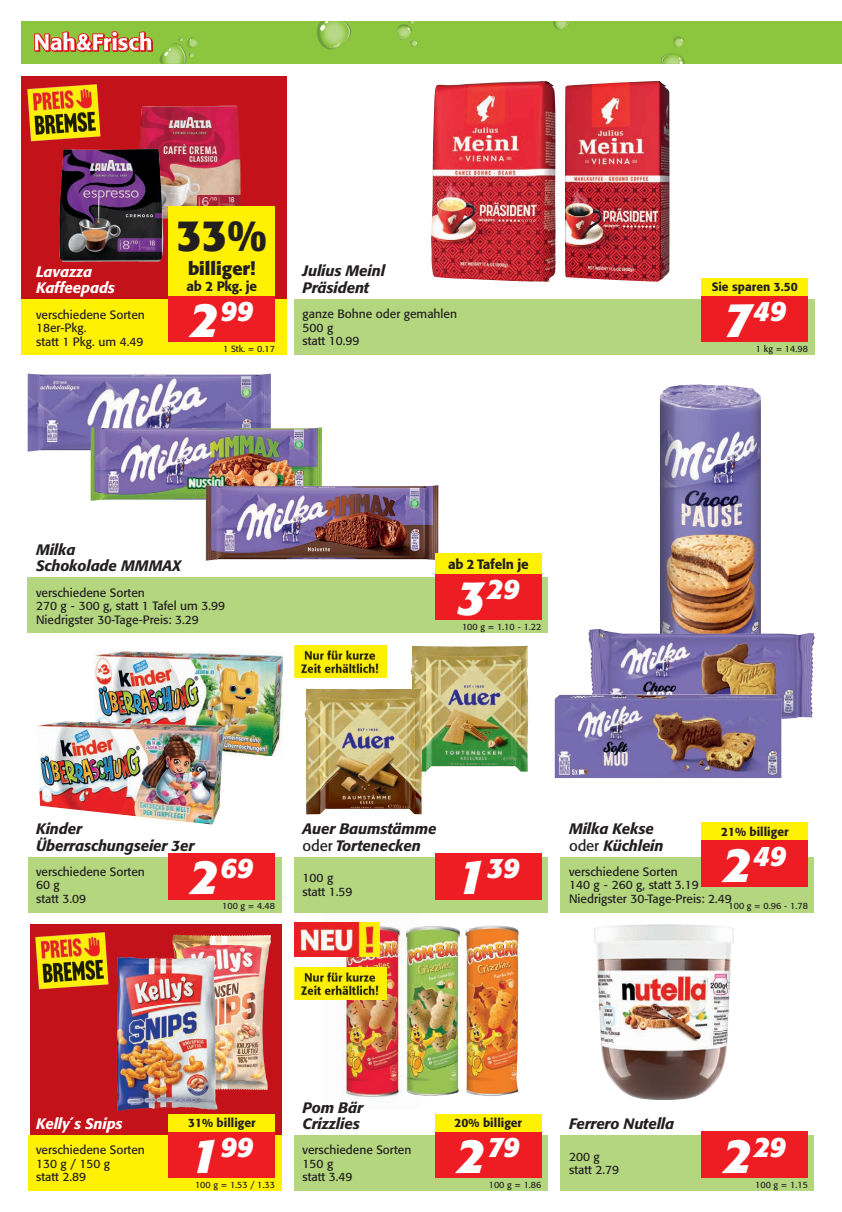
<style>
.page{position:relative;width:842px;height:1212px;background:#fff}
.page>*{position:absolute;margin:0;border:0;box-sizing:border-box;transform-origin:0 0}
.t1{font:700 43.5px "Formata Std";color:#231f20}
.t2{font:italic 700 28.05px "Formata Std";color:#fff}
.t3{font:700 18px "Formata Std";color:#231f20}
.t4{font:italic 500 15px/16.5px "Formata Std";letter-spacing:-.01em;color:#231f20}
.t5{font:italic 500 15px/16.5px "Formata Std";letter-spacing:-.01em;color:#fff}
.t6{font:500 13.5px "Formata Std";letter-spacing:-.02em;color:#231f20}
.t7{font:12px/13.5px "Formata Std";color:#231f20}
.t8{font:500 12px "Formata Std";color:#231f20}
.t9{font:9px "Formata Std";color:#231f20}
.s1{font-size:48px}
.s2{font-weight:400;font-style:normal}
</style>
<div class="page">
<img style="left:30px;top:924px;width:251px;height:211px">
<img style="left:30px;top:924px;width:85px;height:79px">
<div style="left:21px;top:77px;width:266px;height:278px;background:#c4121a"></div>
<img style="left:21px;top:76px;width:85px;height:66px">
<div style="left:21px;top:300px;width:266px;height:55px;background:#fff101"></div>
<div style="left:21px;top:21px;width:821px;height:43px;background:#8bc63e"></div>
<svg style="left:159px;top:37px;width:39px;height:27px"></svg>
<svg style="left:553px;top:21px;width:16px;height:9px"></svg>
<svg style="left:397px;top:21px;width:21px;height:26px"></svg>
<svg style="left:661px;top:36px;width:24px;height:28px"></svg>
<svg style="left:316px;top:21px;width:35px;height:29px"></svg>
<svg style="left:34px;top:31px;width:119px;height:21px"></svg>
<img style="left:325px;top:912px;width:94px;height:186px">
<img style="left:405px;top:926px;width:55px;height:170px">
<img style="left:465px;top:925px;width:54px;height:171px">
<img style="left:173px;top:934px;width:29px;height:23px">
<img style="left:117px;top:957px;width:101px;height:154px">
<img style="left:95px;top:652px;width:187px;height:103px">
<div style="left:294px;top:1135px;width:254px;height:56px;background:#b3d67f"></div>
<div style="left:28px;top:1135px;width:253px;height:56px;background:#fff101"></div>
<img style="left:294px;top:923px;width:86px;height:34px">
<img style="left:294px;top:967px;width:92px;height:32px">
<div style="left:169px;top:1131px;width:106px;height:47px;background:#ee1d23"></div>
<div style="left:169px;top:1114px;width:106px;height:17px;background:#fff101"></div>
<div style="left:435px;top:1131px;width:106px;height:47px;background:#ee1d23"></div>
<div style="left:435px;top:1114px;width:106px;height:17px;background:#fff101"></div>
<img style="left:565px;top:81px;width:104px;height:201px">
<img style="left:431px;top:81px;width:124px;height:201px">
<div style="left:294px;top:299px;width:520px;height:56px;background:#b3d67f"></div>
<div style="left:702px;top:295px;width:106px;height:47px;background:#ee1d23"></div>
<div style="left:702px;top:278px;width:106px;height:17px;background:#fff101"></div>
<img style="left:139px;top:106px;width:102px;height:113px">
<div style="left:28px;top:857px;width:253px;height:55px;background:#b3d67f"></div>
<div style="left:169px;top:853px;width:106px;height:46px;background:#ee1d23"></div>
<div style="left:561px;top:1135px;width:253px;height:56px;background:#b3d67f"></div>
<div style="left:702px;top:1131px;width:106px;height:47px;background:#ee1d23"></div>
<img style="left:594px;top:925px;width:140px;height:175px">
<div style="left:294px;top:857px;width:254px;height:55px;background:#b3d67f"></div>
<img style="left:294px;top:646px;width:92px;height:31px">
<div style="left:435px;top:853px;width:106px;height:46px;background:#ee1d23"></div>
<img style="left:410px;top:646px;width:118px;height:126px">
<img style="left:304px;top:688px;width:118px;height:126px">
<div style="left:561px;top:857px;width:253px;height:55px;background:#b3d67f"></div>
<div style="left:702px;top:840px;width:106px;height:47px;background:#ee1d23"></div>
<div style="left:702px;top:823px;width:106px;height:17px;background:#fff101"></div>
<img style="left:660px;top:384px;width:101px;height:245px">
<img style="left:588px;top:629px;width:215px;height:90px">
<img style="left:554px;top:694px;width:227px;height:84px">
<img style="left:28px;top:373px;width:243px;height:79px">
<div style="left:28px;top:578px;width:520px;height:55px;background:#b3d67f"></div>
<img style="left:37px;top:721px;width:185px;height:103px">
<img style="left:91px;top:427px;width:231px;height:74px">
<img style="left:199px;top:479px;width:240px;height:82px">
<div style="left:435px;top:573px;width:106px;height:47px;background:#ee1d23"></div>
<div style="left:435px;top:553px;width:106px;height:20px;background:#fff101"></div>
<img style="left:59px;top:149px;width:106px;height:113px">
<div style="left:169px;top:296px;width:106px;height:46px;background:#ee1d23"></div>
<div style="left:169px;top:206px;width:106px;height:90px;background:#fff101"></div>
<p class="t5" style="left:36px;top:263px;width:80px">Lavazza<br>Kaffeepads</p>
<p class="t7" style="left:36px;top:307px;width:110px">verschiedene Sorten<br>18er-Pkg.<br>statt 1 Pkg. um 4.49</p>
<h1 class="t1" style="left:177px;top:208px;width:92px">33%</h1>
<h3 class="t3" style="left:188px;top:257px;width:69px">billiger!</h3>
<p class="t6" style="left:187px;top:278px;width:72px">ab 2 Pkg. je</p>
<h2 class="t2" style="left:190px;top:294px;width:64px"><span class="s1">2</span>99</h2>
<p class="t9" style="left:223px;top:343px;width:53px">1 Stk. = 0.17</p>
<p class="t4" style="left:303px;top:263px;width:84px">Julius Meinl<br>Präsident</p>
<p class="t8" style="left:712px;top:279px;width:88px">Sie sparen 3.50</p>
<p class="t7" style="left:303px;top:307px;width:156px">ganze Bohne oder gemahlen<br>500 g<br>statt 10.99</p>
<h2 class="t2" style="left:723px;top:293px;width:64px"><span class="s1">7</span>49</h2>
<p class="t9" style="left:756px;top:343px;width:53px">1 kg = 14.98</p>
<p class="t4" style="left:36px;top:541px;width:146px">Milka<br>Schokolade MMMAX</p>
<p class="t7" style="left:36px;top:585px;width:191px">verschiedene Sorten<br>270 g - 300 g, statt 1 Tafel um 3.99<br>Niedrigster 30-Tage-Preis: 3.29</p>
<p class="t6" style="left:448px;top:555px;width:82px">ab 2 Tafeln je</p>
<h2 class="t2" style="left:457px;top:572px;width:64px"><span class="s1">3</span>29</h2>
<p class="t9" style="left:462px;top:621px;width:81px">100 g = 1.10 - 1.22</p>
<p class="t4" style="left:36px;top:820px;width:160px">Kinder<br>Überraschungseier 3er</p>
<h2 class="t2" style="left:190px;top:851px;width:64px"><span class="s1">2</span>69</h2>
<p class="t9" style="left:222px;top:900px;width:54px">100 g = 4.48</p>
<p class="t7" style="left:36px;top:864px;width:110px">verschiedene Sorten<br>60 g<br>statt 3.09</p>
<p class="t4" style="left:303px;top:820px;width:135px">Auer Baumstämme <span class="s2">oder</span> Tortenecken</p>
<p class="t7" style="left:303px;top:871px;width:52px">100 g statt 1.59</p>
<p class="t4" style="left:569px;top:820px;width:96px">Milka Kekse <span class="s2">oder</span> Küchlein</p>
<p class="t8" style="left:721px;top:824px;width:69px">21% billiger</p>
<h2 class="t2" style="left:723px;top:838px;width:64px"><span class="s1">2</span>49</h2>
<h2 class="t2" style="left:457px;top:851px;width:64px"><span class="s1">1</span>39</h2>
<p class="t7" style="left:569px;top:864px;width:164px">verschiedene Sorten<br>140 g - 260 g, statt 3.19<br>Niedrigster 30-Tage-Preis: 2.49</p>
<p class="t9" style="left:728px;top:900px;width:81px">100 g = 0.96 - 1.78</p>
<p class="t5" style="left:36px;top:1115px;width:88px">Kelly´s Snips</p>
<p class="t8" style="left:188px;top:1116px;width:69px">31% billiger</p>
<p class="t4" style="left:303px;top:1099px;width:62px">Pom Bär<br>Crizzlies</p>
<p class="t8" style="left:455px;top:1116px;width:69px">20% billiger</p>
<p class="t4" style="left:569px;top:1115px;width:107px">Ferrero Nutella</p>
<p class="t7" style="left:36px;top:1143px;width:110px">verschiedene Sorten<br>130 g / 150 g<br>statt 2.89</p>
<h2 class="t2" style="left:190px;top:1129px;width:64px"><span class="s1">1</span>99</h2>
<h2 class="t2" style="left:457px;top:1129px;width:64px"><span class="s1">2</span>79</h2>
<p class="t7" style="left:303px;top:1143px;width:110px">verschiedene Sorten<br>150 g<br>statt 3.49</p>
<p class="t9" style="left:195px;top:1179px;width:81px">100 g = 1.53 / 1.33</p>
<p class="t9" style="left:489px;top:1179px;width:54px">100 g = 1.86</p>
<p class="t7" style="left:569px;top:1150px;width:52px">200 g statt 2.79</p>
<h2 class="t2" style="left:724px;top:1129px;width:64px"><span class="s1">2</span>29</h2>
<p class="t9" style="left:755px;top:1179px;width:54px">100 g = 1.15</p>
</div>
